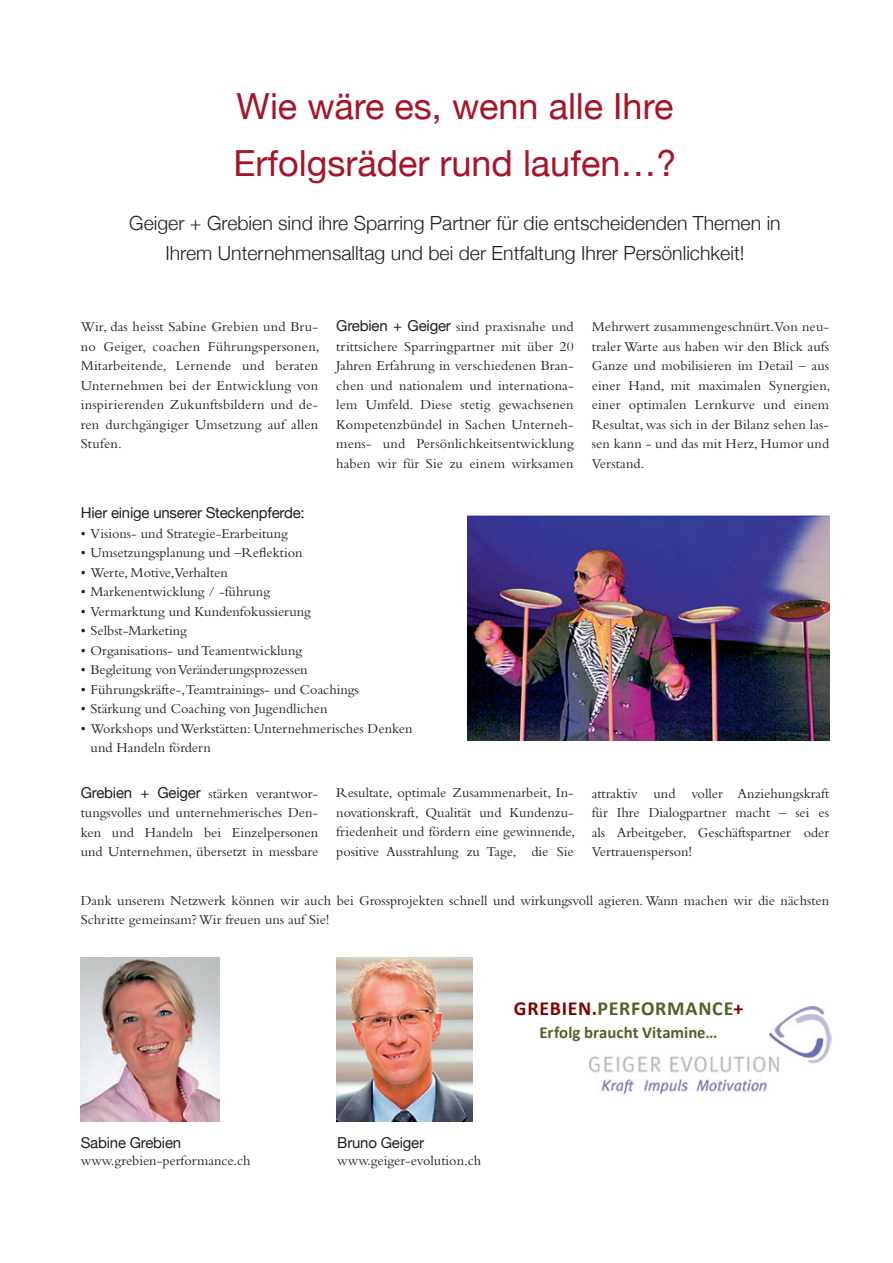
<style>
.page{position:relative;width:893px;height:1263px;background:#fff}
.page>*{position:absolute;margin:0;border:0;box-sizing:border-box;transform-origin:0 0}
.t1{font:36px "Helvetica Neue";color:#a71428}
.t2{font:700 19.95px "Calibri";letter-spacing:.035em;color:#4f6228}
.t3{font:300 19.5px/30px "Helvetica Neue";color:#231f20;text-align:center}
.t4{font:700 16.8px "Calibri";color:#4f6228}
.t5{font:15px "Helvetica Neue";letter-spacing:-.015em;color:#231f20}
.t6{font:14.25px/19.5px "Bembo";color:#231f20;text-align:justify}
.s1{font-family:"Helvetica Neue";font-size:15px}
.s2{color:#800000}
</style>
<div class="page">
<img style="left:336px;top:957px;width:136px;height:164px">
<img style="left:81px;top:957px;width:139px;height:164px">
<img style="left:468px;top:516px;width:361px;height:224px">
<img style="left:589px;top:1006px;width:243px;height:89px">
<p class="t1" style="left:237px;top:76px;width:438px">Wie wäre es, wenn alle Ihre</p>
<p class="t1" style="left:234px;top:132px;width:444px">Erfolgsräder rund laufen…?</p>
<p class="t3" style="left:129px;top:207px;width:653px">Geiger + Grebien sind ihre Sparring Partner für die entscheidenden Themen in<br>Ihrem Unternehmensalltag und bei der Entfaltung Ihrer Persönlichkeit!</p>
<p class="t6" style="left:81px;top:317px;width:240px">Wir, das heisst Sabine Grebien und Bru&shy;no Geiger, coachen Führungspersonen, Mitarbeitende, Lernende und beraten Unternehmen bei der Entwicklung von inspirierenden Zukunftsbildern und de&shy;ren durchgängiger Umsetzung auf allen Stufen.</p>
<p class="t6" style="left:336px;top:317px;width:239px"><span class="s1">Grebien + Geiger</span> sind praxisnahe und trittsichere Sparringpartner mit über 20<br>Jahren Erfahrung in verschiedenen Bran&shy;chen und nationalem und internationa&shy;lem Umfeld. Diese stetig gewachsenen Kompetenzbündel in Sachen Unterneh&shy;mens- und Persönlichkeitsentwicklung haben wir für Sie zu einem wirksamen</p>
<p class="t5" style="left:81px;top:500px;width:225px">Hier einige unserer Steckenpferde:</p>
<p class="t6" style="left:81px;top:523px;width:208px">• Visions- und Strategie-Erarbeitung</p>
<p class="t6" style="left:81px;top:543px;width:223px">• Umsetzungsplanung und –Reflektion</p>
<p class="t6" style="left:81px;top:562px;width:149px">• Werte, Motive,Verhalten</p>
<p class="t6" style="left:81px;top:582px;width:191px">• Markenentwicklung / -führung</p>
<p class="t6" style="left:81px;top:601px;width:232px">• Vermarktung und Kundenfokussierung</p>
<p class="t6" style="left:81px;top:621px;width:108px">• Selbst-Marketing</p>
<p class="t6" style="left:81px;top:640px;width:223px">• Organisations- und Teamentwicklung</p>
<p class="t6" style="left:81px;top:660px;width:228px">• Begleitung von Veränderungsprozessen</p>
<p class="t6" style="left:81px;top:679px;width:280px">• Führungskräfte-,Teamtrainings- und Coachings</p>
<p class="t6" style="left:81px;top:699px;width:248px">• Stärkung und Coaching von Jugendlichen</p>
<p class="t6" style="left:91px;top:718px;width:323px;text-indent:-10px">• Workshops und Werkstätten: Unternehmerisches Denken und Handeln fördern</p>
<p class="t6" style="left:81px;top:783px;width:239px"><span class="s1">Grebien + Geiger</span> stärken verantwor&shy;tungsvolles und unternehmerisches Den&shy;ken und Handeln bei Einzelpersonen und Unternehmen, übersetzt in messbare</p>
<p class="t6" style="left:336px;top:783px;width:240px">Resultate, optimale Zusammenarbeit, In&shy;novationskraft, Qualität und Kundenzu&shy;friedenheit und fördern eine gewinnende, positive Ausstrahlung zu Tage, die Sie</p>
<p class="t6" style="left:592px;top:317px;width:240px">Mehrwert zusammengeschnürt. Von neu&shy;traler Warte aus haben wir den Blick aufs Ganze und mobilisieren im Detail – aus einer Hand, mit maximalen Synergien, einer optimalen Lernkurve und einem Resultat, was sich in der Bilanz sehen las&shy;sen kann - und das mit Herz, Humor und Verstand.</p>
<p class="t6" style="left:592px;top:783px;width:239px">attraktiv und voller Anziehungskraft für Ihre Dialogpartner macht – sei es als Arbeitgeber, Geschäftspartner oder Vertrauensperson!</p>
<p class="t6" style="left:81px;top:890px;width:750px">Dank unserem Netzwerk können wir auch bei Grossprojekten schnell und wirkungsvoll agieren. Wann machen wir die nächsten<br>Schritte gemeinsam? Wir freuen uns auf Sie!</p>
<p class="t2" style="left:514px;top:996px;width:231px"><span class="s2">GREBIEN.</span>PERFORMANCE<span class="s2">+</span></p>
<p class="t4" style="left:540px;top:1022px;width:179px">Erfolg braucht Vitamine…</p>
<p class="t5" style="left:81px;top:1130px;width:102px">Sabine Grebien</p>
<p class="t5" style="left:337px;top:1130px;width:88px">Bruno Geiger</p>
<p class="t6" style="left:81px;top:1151px;width:171px">www.grebien-performance.ch</p>
<p class="t6" style="left:337px;top:1151px;width:145px">www.geiger-evolution.ch</p>
</div>
